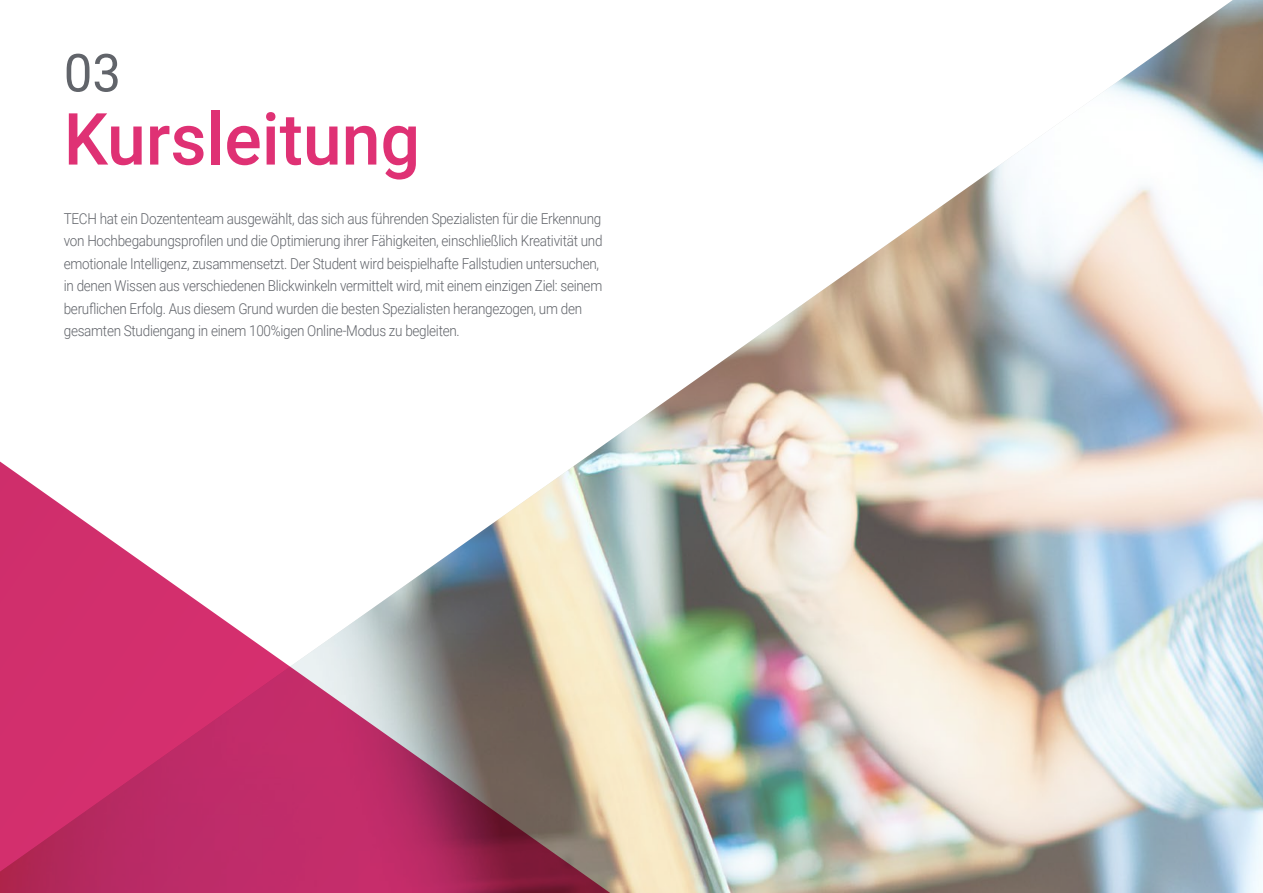
<style>
.page{position:relative;width:1263px;height:893px;background:#fff}
.page>*{position:absolute;margin:0;border:0;box-sizing:border-box;transform-origin:0 0}
.t1{font:500 72px "Roboto";color:#df3174}
.t2{font:52.5px "Roboto";color:#61646a}
.t3{font:300 15px/22.5px "Roboto";letter-spacing:-.02em;color:#61646a;scale:.9 1}
</style>
<div class="page">
<img style="left:602px;top:0;width:661px;height:893px">
<svg style="left:0;top:446px;width:640px;height:447px"></svg>
<h2 class="t2" style="left:64px;top:36px;width:59px">03</h2>
<h1 class="t1" style="left:64px;top:89px;width:358px">Kursleitung</h1>
<p class="t3" style="left:64px;top:207px;width:600px">TECH hat ein Dozententeam ausgewählt, das sich aus führenden Spezialisten für die Erkennung von Hochbegabungsprofilen und die Optimierung ihrer Fähigkeiten, einschließlich Kreativität und emotionale Intelligenz, zusammensetzt. Der Student wird beispielhafte Fallstudien untersuchen, in denen Wissen aus verschiedenen Blickwinkeln vermittelt wird, mit einem einzigen Ziel: seinem beruflichen Erfolg. Aus diesem Grund wurden die besten Spezialisten herangezogen, um den gesamten Studiengang in einem 100%igen Online-Modus zu begleiten.</p>
</div>
